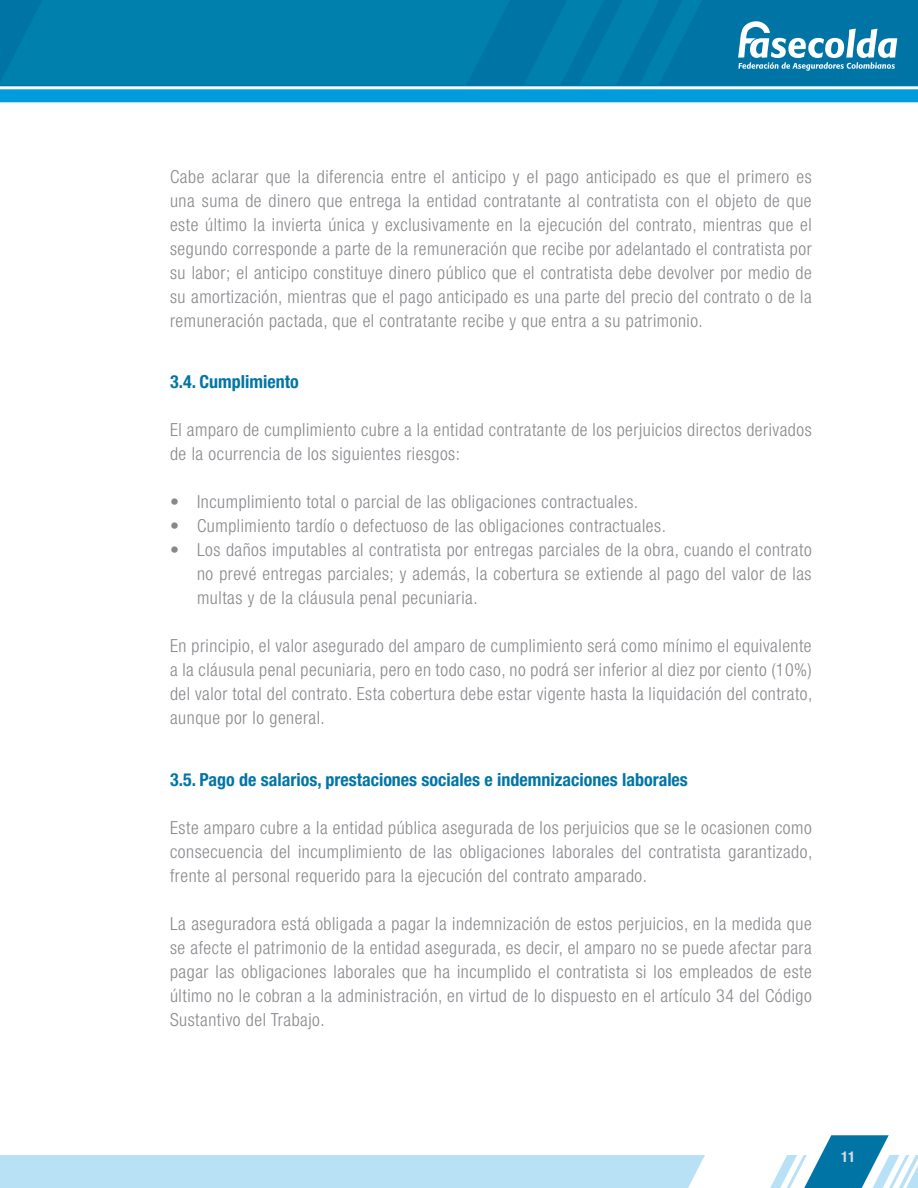
<style>
.page{position:relative;width:918px;height:1188px;background:#fff}
.page>*{position:absolute;margin:0;border:0;box-sizing:border-box;transform-origin:0 0}
.t1{font:300 condensed 18px/24px "Helvetica Neue LT Std";letter-spacing:.03em;color:#89878c;text-align:justify}
.t2{font:700 condensed 18px "Helvetica Neue LT Std";color:#0075a5}
.t3{font:700 condensed 14.85px "Helvetica Neue LT Std";color:#d8dade}
</style>
<div class="page">
<div style="left:0;top:1155px;width:918px;height:33px;background:#b9e1f6"></div>
<svg style="left:688px;top:1135px;width:230px;height:53px"></svg>
<svg style="left:0;top:0;width:918px;height:102px;background:#0f87b5"></svg>
<p class="t1" style="left:170px;top:164px;width:643px">Cabe aclarar que la diferencia entre el anticipo y el pago anticipado es que el primero es una suma de dinero que entrega la entidad contratante al contratista con el objeto de que este último la invierta única y exclusivamente en la ejecución del contrato, mientras que el segundo corresponde a parte de la remuneración que recibe por adelantado el contratista por su labor; el anticipo constituye dinero público que el contratista debe devolver por medio de su amortización, mientras que el pago anticipado es una parte del precio del contrato o de la remuneración pactada, que el contratante recibe y que entra a su patrimonio.</p>
<p class="t2" style="left:170px;top:371px;width:130px">3.4. Cumplimiento</p>
<p class="t1" style="left:170px;top:418px;width:643px">El amparo de cumplimiento cubre a la entidad contratante de los perjuicios directos derivados de la ocurrencia de los siguientes riesgos:</p>
<p class="t1" style="left:170px;top:490px;width:470px">• Incumplimiento total o parcial de las obligaciones contractuales.</p>
<p class="t1" style="left:170px;top:514px;width:497px">• Cumplimiento tardío o defectuoso de las obligaciones contractuales.</p>
<p class="t1" style="left:197px;top:538px;width:616px;text-indent:-27px">• Los daños imputables al contratista por entregas parciales de la obra, cuando el contrato no prevé entregas parciales; y además, la cobertura se extiende al pago del valor de las multas y de la cláusula penal pecuniaria.</p>
<p class="t1" style="left:170px;top:634px;width:644px">En principio, el valor asegurado del amparo de cumplimiento será como mínimo el equivalente a la cláusula penal pecuniaria, pero en todo caso, no podrá ser inferior al diez por ciento (10%) del valor total del contrato. Esta cobertura debe estar vigente hasta la liquidación del contrato, aunque por lo general.</p>
<p class="t2" style="left:170px;top:769px;width:519px">3.5. Pago de salarios, prestaciones sociales e indemnizaciones laborales</p>
<p class="t1" style="left:170px;top:815px;width:644px">Este amparo cubre a la entidad pública asegurada de los perjuicios que se le ocasionen como consecuencia del incumplimiento de las obligaciones laborales del contratista garantizado, frente al personal requerido para la ejecución del contrato amparado.</p>
<p class="t1" style="left:170px;top:911px;width:643px">La aseguradora está obligada a pagar la indemnización de estos perjuicios, en la medida que se afecte el patrimonio de la entidad asegurada, es decir, el amparo no se puede afectar para pagar las obligaciones laborales que ha incumplido el contratista si los empleados de este último no le cobran a la administración, en virtud de lo dispuesto en el artículo 34 del Código Sustantivo del Trabajo.</p>
<p class="t3" style="left:841px;top:1148px;width:16px">11</p>
</div>
